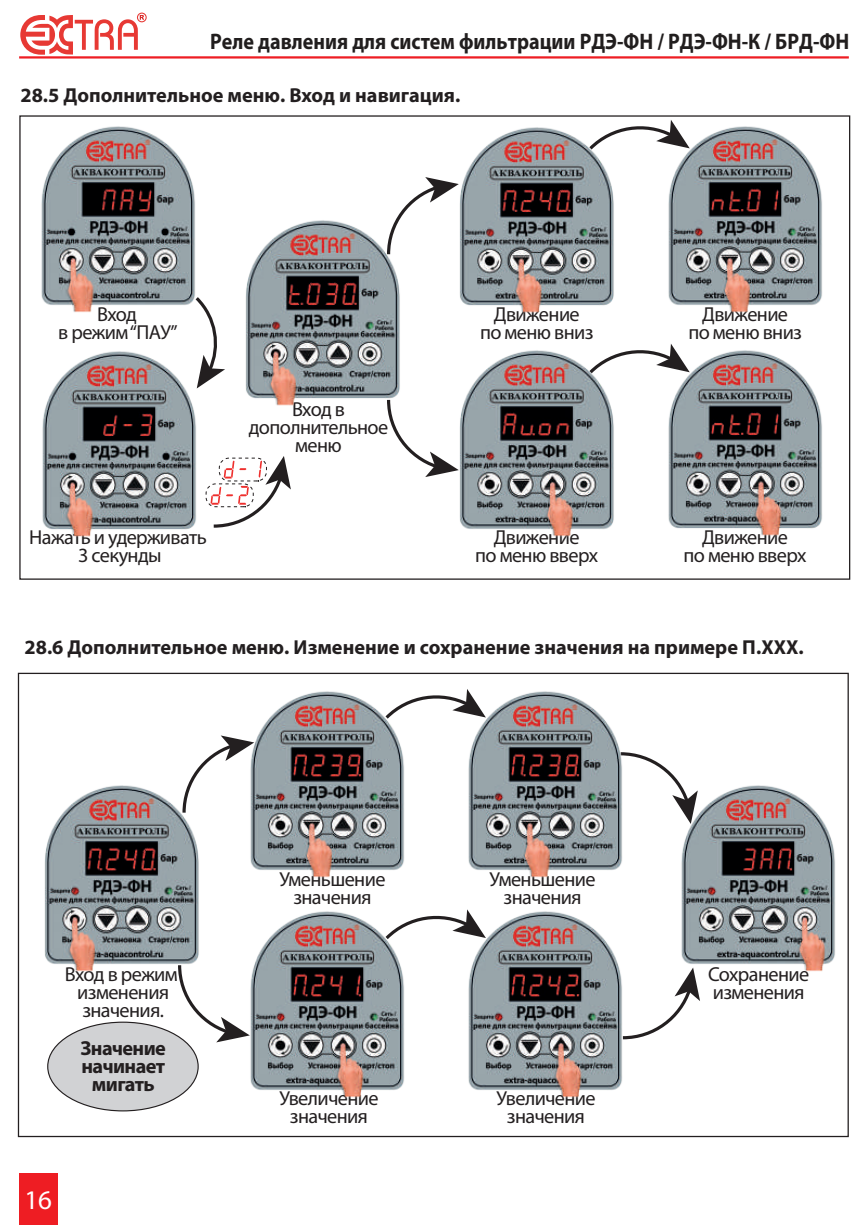
<style>
.page{position:relative;width:868px;height:1225px;background:#fff}
.page>*{position:absolute;margin:0;border:0;box-sizing:border-box;transform-origin:0 0}
.t1{font:27px "Myriad Pro";color:#fff}
.t2{font:700 22.5px "Myriad Pro";color:#211e1e;scale:.89 1}
.t3{font:20.25px/18px "Myriad Pro";letter-spacing:-.03em;color:#231f20;text-align:center}
.t4{font:700 20.25px "Myriad Pro";color:#231f20}
.t5{font:700 20.25px/18px "Myriad Pro";letter-spacing:-.03em;color:#231f20;text-align:center}
</style>
<div class="page">
<div style="left:48px;top:1022px;width:150px;height:89px;background:#d1d2d4;border-radius:50%"></div>
<img style="left:682px;top:766px;width:167px;height:275px">
<img style="left:464px;top:947px;width:218px;height:191px">
<img style="left:464px;top:673px;width:218px;height:274px">
<img style="left:190px;top:673px;width:274px;height:205px">
<img style="left:17px;top:766px;width:242px;height:275px">
<img style="left:190px;top:892px;width:274px;height:246px">
<svg style="left:256px;top:476px;width:35px;height:38px"></svg>
<img style="left:400px;top:382px;width:208px;height:198px">
<img style="left:19px;top:115px;width:236px;height:217px">
<img style="left:19px;top:332px;width:237px;height:248px">
<img style="left:400px;top:115px;width:208px;height:267px">
<img style="left:608px;top:382px;width:243px;height:198px">
<img style="left:608px;top:115px;width:243px;height:267px">
<img style="left:185px;top:202px;width:275px;height:274px">
<hr style="left:19px;top:56px;width:829px;height:3px;background:#ee1d23">
<svg style="left:20px;top:13px;width:126px;height:42px"></svg>
<div style="left:19px;top:1174px;width:38px;height:51px;background:#ee1d23"></div>
<p class="t2" style="left:210px;top:26px;width:719px">Реле давления для систем фильтрации РДЭ-ФН / РДЭ-ФН-К / БРД-ФН</p>
<p class="t4" style="left:20px;top:82px;width:441px">28.5 Дополнительное меню. Вход и навигация.</p>
<p class="t3" style="left:58px;top:305px;width:121px">Вход<br>в режим “ПАУ”</p>
<p class="t3" style="left:688px;top:305px;width:115px">Движение<br>по меню вниз</p>
<p class="t3" style="left:480px;top:305px;width:115px">Движение<br>по меню вниз</p>
<p class="t3" style="left:249px;top:399px;width:141px">Вход в дополнительное меню</p>
<p class="t3" style="left:29px;top:528px;width:179px">Нажать и удерживать<br>3 секунды</p>
<p class="t3" style="left:683px;top:528px;width:124px">Движение<br>по меню вверх</p>
<p class="t3" style="left:475px;top:528px;width:124px">Движение<br>по меню вверх</p>
<p class="t4" style="left:25px;top:633px;width:780px">28.6 Дополнительное меню. Изменение и сохранение значения на примере П.ХXX.</p>
<p class="t3" style="left:65px;top:964px;width:114px">Вход в режим изменения значения.</p>
<p class="t5" style="left:80px;top:1038px;width:87px">Значение начинает мигать</p>
<h1 class="t1" style="left:24px;top:1183px;width:29px">16</h1>
<p class="t3" style="left:279px;top:870px;width:108px">Уменьшение значения</p>
<p class="t3" style="left:279px;top:1089px;width:101px">Увеличение значения</p>
<p class="t3" style="left:489px;top:870px;width:108px">Уменьшение значения</p>
<p class="t3" style="left:496px;top:1089px;width:101px">Увеличение значения</p>
<p class="t3" style="left:708px;top:964px;width:103px;text-align:left">Сохранение изменения</p>
</div>
